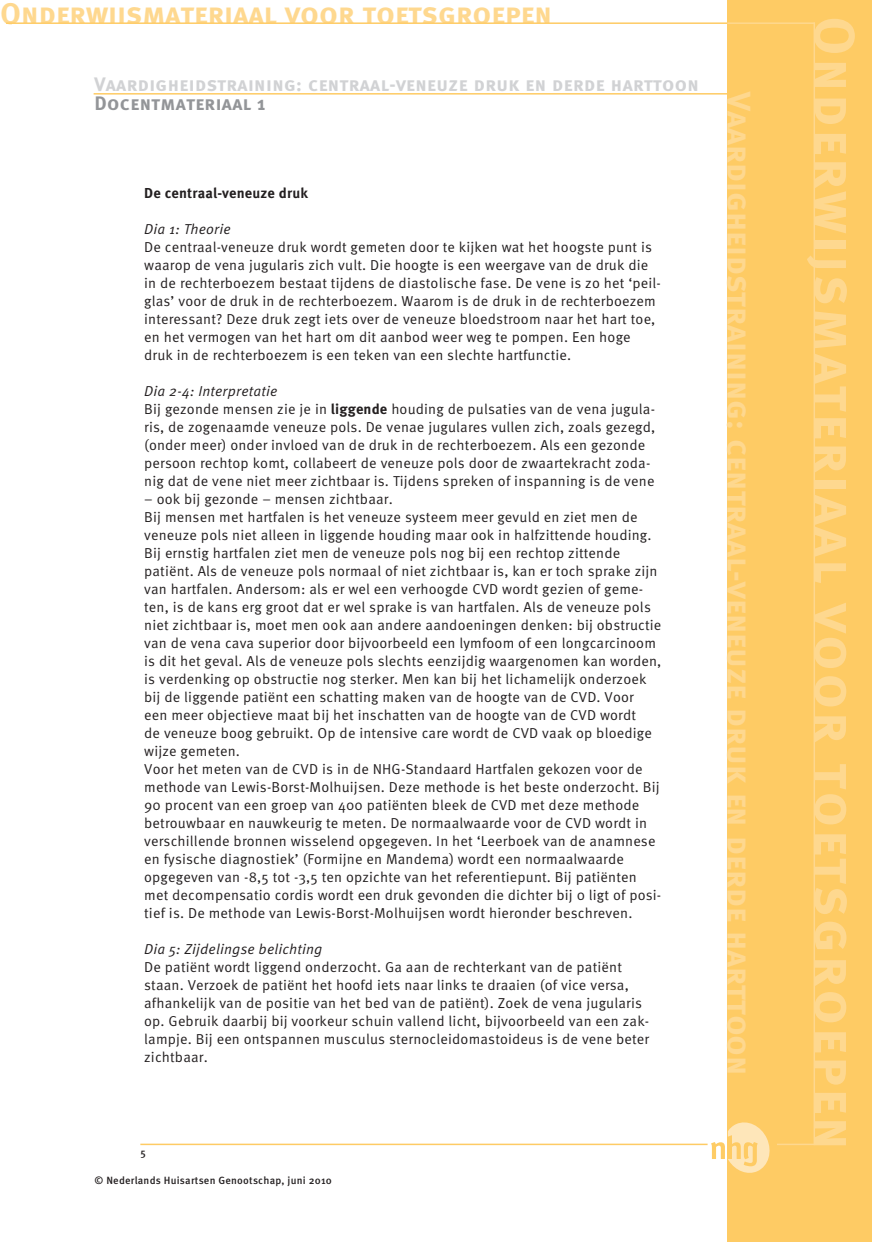
<style>
.page{position:relative;width:872px;height:1242px;background:#fff}
.page>*{position:absolute;margin:0;border:0;box-sizing:border-box;transform-origin:0 0}
.Normaal{font:57px "Meta Bold Caps";letter-spacing:.045em;color:#fed88f}
.Normaal-2{font:33px "Meta Bold Caps";color:#fed88f}
.Normaal-3{font:30px "Meta Bold Caps";color:#fed88f}
.Hoofd{font:19.5px "Meta Bold Caps";letter-spacing:.02em;color:#d1d2d4}
.Kop1{font:19.5px "Meta Bold Caps";letter-spacing:.02em;color:#939598}
.Normaal-4{font:14.4px/18px "Meta OT Norm";letter-spacing:.01em;color:#231f20}
.Normaal-5{font:14.4px "Meta OT Norm Ita";letter-spacing:.01em;color:#231f20}
.Normaal-6{font:700 14.4px "Meta OT";letter-spacing:.01em;color:#231f20}
.Kop1-2{font:500 10.5px "Meta OT";letter-spacing:.02em;color:#231f20}
.Bijschrift{font:500 10.5px "Meta OT";color:#231f20}
.s1{font-family:"Meta OT";font-weight:700}
</style>
<div class="page">
<div style="left:727px;top:0;width:145px;height:1242px;background:#fecb64"></div>
<svg style="left:711px;top:1122px;width:58px;height:50px"></svg>
<hr style="left:140px;top:1143px;width:567px;height:2px;background:#fecb64">
<hr style="left:6px;top:22px;width:721px;height:2px;background:#fecb64">
<hr style="left:777px;top:1143px;width:38px;height:2px;background:#fed88f">
<hr style="left:727px;top:22px;width:88px;height:2px;background:#fed88f">
<hr style="left:813px;top:22px;width:2px;height:1123px;background:#fed88f">
<hr style="left:94px;top:93px;width:633px;height:2px;background:#fecb64">
<p class="Normaal-3" style="left:0;top:-5px;width:553px">Onderwijsmateriaal voor toetsgroepen</p>
<p class="Hoofd" style="left:94px;top:73px;width:606px">Vaardigheidstraining: centraal-veneuze druk en derde harttoon</p>
<p class="Kop1" style="left:94px;top:91px;width:173px">Docentmateriaal 1</p>
<p class="Normaal-6" style="left:144px;top:184px;width:165px">De centraal-veneuze druk</p>
<p class="Normaal-5" style="left:144px;top:221px;width:88px">Dia 1: Theorie</p>
<p class="Normaal-4" style="left:144px;top:238px;width:518px">De centraal-veneuze druk wordt gemeten door te kijken wat het hoogste punt is waarop de vena jugularis zich vult. Die hoogte is een weergave van de druk die in de rechterboezem bestaat tijdens de diastolische fase. De vene is zo het ‘peil&shy;glas’ voor de druk in de rechterboezem. Waarom is de druk in de rechterboezem interessant? Deze druk zegt iets over de veneuze bloedstroom naar het hart toe, en het vermogen van het hart om dit aanbod weer weg te pompen. Een hoge druk in de rechterboezem is een teken van een slechte hartfunctie.</p>
<p class="Normaal-5" style="left:144px;top:383px;width:135px">Dia 2-4: Interpretatie</p>
<p class="Normaal-4" style="left:144px;top:400px;width:512px">Bij gezonde mensen zie je in <span class="s1">liggende</span> houding de pulsaties van de vena jugula&shy;ris, de zogenaamde veneuze pols. De venae jugulares vullen zich, zoals gezegd, (onder meer) onder invloed van de druk in de rechterboezem. Als een gezonde persoon rechtop komt, collabeert de veneuze pols door de zwaartekracht zoda&shy;nig dat de vene niet meer zichtbaar is. Tijdens spreken of inspanning is de vene − ook bij gezonde − mensen zichtbaar.</p>
<p class="Normaal-4" style="left:144px;top:508px;width:518px">Bij mensen met hartfalen is het veneuze systeem meer gevuld en ziet men de veneuze pols niet alleen in liggende houding maar ook in halfzittende houding.<br>Bij ernstig hartfalen ziet men de veneuze pols nog bij een rechtop zittende patiënt. Als de veneuze pols normaal of niet zichtbaar is, kan er toch sprake zijn van hartfalen. Andersom: als er wel een verhoogde CVD wordt gezien of geme&shy;ten, is de kans erg groot dat er wel sprake is van hartfalen. Als de veneuze pols niet zichtbaar is, moet men ook aan andere aandoeningen denken: bij obstructie van de vena cava superior door bijvoorbeeld een lymfoom of een longcarcinoom is dit het geval. Als de veneuze pols slechts eenzijdig waargenomen kan worden, is verdenking op obstructie nog sterker. Men kan bij het lichamelijk onderzoek bij de liggende patiënt een schatting maken van de hoogte van de CVD. Voor<br>een meer objectieve maat bij het inschatten van de hoogte van de CVD wordt<br>de veneuze boog gebruikt. Op de intensive care wordt de CVD vaak op bloedige wijze gemeten.</p>
<p class="Normaal-4" style="left:144px;top:760px;width:518px">Voor het meten van de CVD is in de NHG-Standaard Hartfalen gekozen voor de methode van Lewis-Borst-Molhuijsen. Deze methode is het beste onderzocht. Bij 90 procent van een groep van 400 patiënten bleek de CVD met deze methode betrouwbaar en nauwkeurig te meten. De normaalwaarde voor de CVD wordt in verschillende bronnen wisselend opgegeven. In het ‘Leerboek van de anamnese en fysische diagnostiek’ (Formijne en Mandema) wordt een normaalwaarde opgegeven van -8,5 tot -3,5 ten opzichte van het referentiepunt. Bij patiënten met decompensatio cordis wordt een druk gevonden die dichter bij 0 ligt of posi&shy;tief is. De methode van Lewis-Borst-Molhuijsen wordt hieronder beschreven.</p>
<p class="Normaal-5" style="left:144px;top:941px;width:180px">Dia 5: Zijdelingse belichting</p>
<p class="Normaal-4" style="left:144px;top:958px;width:506px">De patiënt wordt liggend onderzocht. Ga aan de rechterkant van de patiënt staan. Verzoek de patiënt het hoofd iets naar links te draaien (of vice versa, afhankelijk van de positie van het bed van de patiënt). Zoek de vena jugularis op. Gebruik daarbij bij voorkeur schuin vallend licht, bijvoorbeeld van een zak&shy;lampje. Bij een ontspannen musculus sternocleidomastoideus is de vene beter zichtbaar.</p>
<p class="Normaal-2" style="left:758px;top:92px;width:985px;rotate:90deg">Vaardigheidstraining: centraal-veneuze druk en derde harttoon</p>
<p class="Bijschrift" style="left:140px;top:1146px;width:7px">5</p>
<p class="Kop1-2" style="left:94px;top:1174px;width:239px">© Nederlands Huisartsen Genootschap, juni 2010</p>
<p class="Normaal" style="left:868px;top:16px;width:1135px;rotate:90deg">Onderwijsmateriaal voor toetsgroepen</p>
</div>
